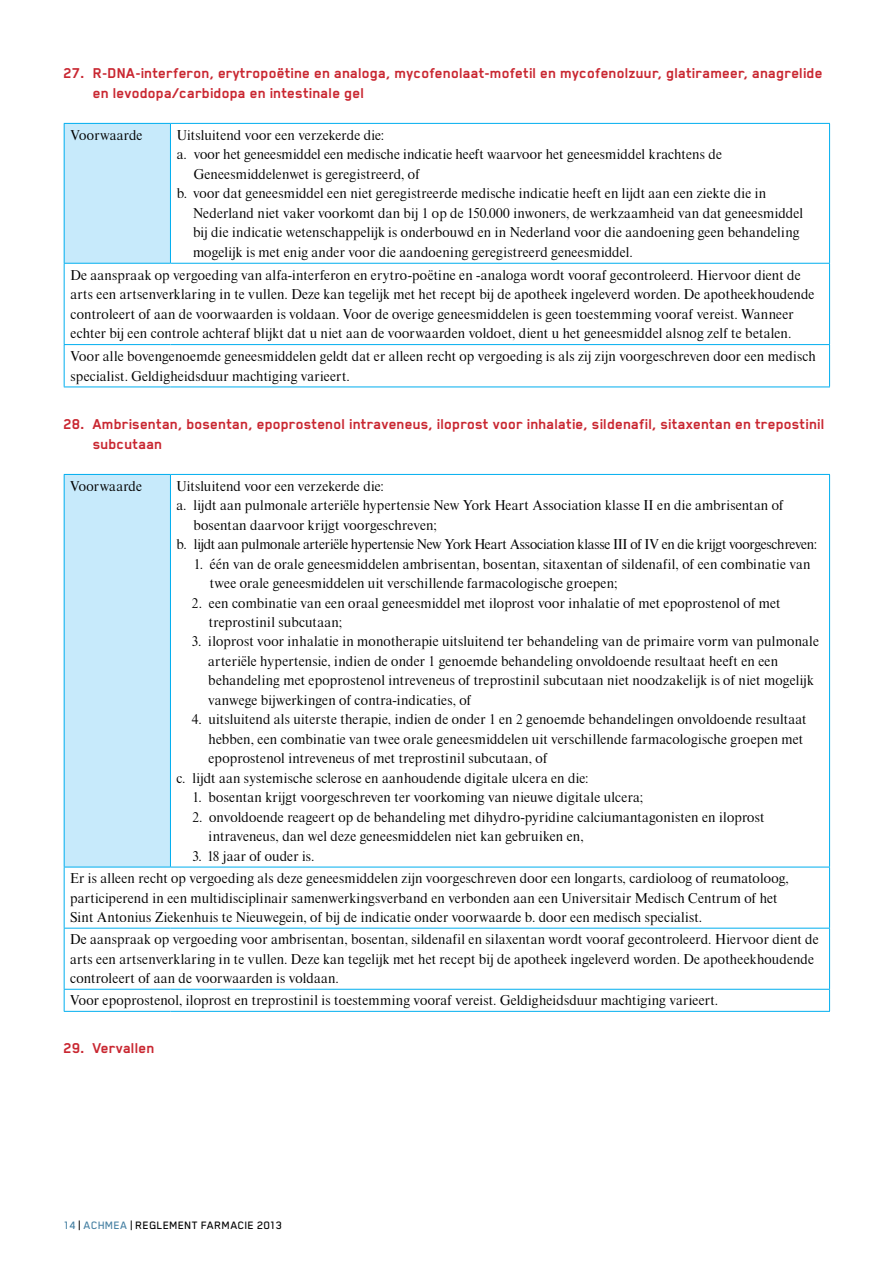
<style>
.page{position:relative;width:893px;height:1263px;background:#fff}
.page>*{position:absolute;margin:0;border:0;box-sizing:border-box;transform-origin:0 0}
.t1{font:700 16.5px/19.5px "Blender Pro";color:#c92731}
.t2{font:13.5px/19.5px "Achmea Times Eighteen LT";letter-spacing:.005em;color:#000}
.t3{font:13.5px "Achmea Times Eighteen LT";letter-spacing:-.025em;color:#000}
.t4{font:500 12.3px "Blender Pro";letter-spacing:.02em;color:#000}
.s1{color:#447fa2}
</style>
<div class="page">
<div style="left:64px;top:123px;width:106px;height:140px;background:#c7eafb"></div>
<hr style="left:64px;top:123px;width:106px;height:1px;background:#00aeef">
<hr style="left:64px;top:124px;width:1px;height:139px;background:#00aeef">
<hr style="left:170px;top:123px;width:660px;height:1px;background:#00aeef">
<hr style="left:170px;top:124px;width:1px;height:139px;background:#00aeef">
<hr style="left:829px;top:124px;width:1px;height:139px;background:#00aeef">
<hr style="left:64px;top:263px;width:106px;height:1px;background:#00aeef">
<hr style="left:64px;top:264px;width:1px;height:80px;background:#00aeef">
<hr style="left:170px;top:263px;width:660px;height:1px;background:#00aeef">
<hr style="left:829px;top:264px;width:1px;height:80px;background:#00aeef">
<hr style="left:64px;top:344px;width:106px;height:1px;background:#00aeef">
<hr style="left:64px;top:345px;width:1px;height:42px;background:#00aeef">
<hr style="left:170px;top:344px;width:660px;height:1px;background:#00aeef">
<hr style="left:829px;top:345px;width:1px;height:42px;background:#00aeef">
<hr style="left:64px;top:387px;width:106px;height:1px;background:#00aeef">
<hr style="left:170px;top:387px;width:660px;height:1px;background:#00aeef">
<div style="left:64px;top:474px;width:106px;height:393px;background:#c7eafb"></div>
<hr style="left:64px;top:474px;width:106px;height:1px;background:#00aeef">
<hr style="left:64px;top:475px;width:1px;height:392px;background:#00aeef">
<hr style="left:170px;top:474px;width:660px;height:1px;background:#00aeef">
<hr style="left:170px;top:475px;width:1px;height:392px;background:#00aeef">
<hr style="left:829px;top:475px;width:1px;height:392px;background:#00aeef">
<hr style="left:64px;top:867px;width:106px;height:1px;background:#00aeef">
<hr style="left:64px;top:867px;width:1px;height:61px;background:#00aeef">
<hr style="left:170px;top:867px;width:660px;height:1px;background:#00aeef">
<hr style="left:829px;top:867px;width:1px;height:61px;background:#00aeef">
<hr style="left:64px;top:928px;width:106px;height:1px;background:#00aeef">
<hr style="left:64px;top:928px;width:1px;height:61px;background:#00aeef">
<hr style="left:170px;top:928px;width:660px;height:1px;background:#00aeef">
<hr style="left:829px;top:928px;width:1px;height:61px;background:#00aeef">
<hr style="left:64px;top:989px;width:106px;height:1px;background:#00aeef">
<svg style="left:64px;top:990px;width:1px;height:21px"></svg>
<hr style="left:170px;top:989px;width:660px;height:1px;background:#00aeef">
<svg style="left:829px;top:990px;width:1px;height:21px"></svg>
<hr style="left:64px;top:1011px;width:106px;height:1px;background:#00aeef">
<hr style="left:170px;top:1011px;width:660px;height:1px;background:#00aeef">
<p class="t1" style="left:93px;top:63px;width:731px;text-indent:-30px">27. R-DNA-interferon, erytropoëtine en analoga, mycofenolaat-mofetil en mycofenolzuur, glatirameer, anagrelide en levodopa/carbidopa en intestinale gel</p>
<p class="t2" style="left:71px;top:125px;width:74px">Voorwaarde</p>
<p class="t2" style="left:177px;top:125px;width:209px">Uitsluitend voor een verzekerde die:</p>
<p class="t2" style="left:177px;top:145px;width:547px">a. voor het geneesmiddel een medische indicatie heeft waarvoor het geneesmiddel krachtens de</p>
<p class="t2" style="left:194px;top:164px;width:228px">Geneesmiddelenwet is geregistreerd, of</p>
<p class="t2" style="left:177px;top:184px;width:591px">b. voor dat geneesmiddel een niet geregistreerde medische indicatie heeft en lijdt aan een ziekte die in</p>
<p class="t2" style="left:193px;top:203px;width:612px">Nederland niet vaker voorkomt dan bij 1 op de 150.000 inwoners, de werkzaamheid van dat geneesmiddel</p>
<p class="t2" style="left:193px;top:223px;width:608px">bij die indicatie wetenschappelijk is onderbouwd en in Nederland voor die aandoening geen behandeling</p>
<p class="t2" style="left:193px;top:242px;width:441px">mogelijk is met enig ander voor die aandoening geregistreerd geneesmiddel.</p>
<p class="t2" style="left:71px;top:265px;width:745px">De aanspraak op vergoeding van alfa-interferon en erytro-poëtine en -analoga wordt vooraf gecontroleerd. Hiervoor dient de arts een artsenverklaring in te vullen. Deze kan tegelijk met het recept bij de apotheek ingeleverd worden. De apotheekhoudende controleert of aan de voorwaarden is voldaan. Voor de overige geneesmiddelen is geen toestemming vooraf vereist. Wanneer echter bij een controle achteraf blijkt dat u niet aan de voorwaarden voldoet, dient u het geneesmiddel alsnog zelf te betalen.</p>
<p class="t2" style="left:71px;top:346px;width:747px">Voor alle bovengenoemde geneesmiddelen geldt dat er alleen recht op vergoeding is als zij zijn voorgeschreven door een medisch specialist. Geldigheidsduur machtiging varieert.</p>
<p class="t1" style="left:93px;top:414px;width:733px;text-indent:-30px">28. Ambrisentan, bosentan, epoprostenol intraveneus, iloprost voor inhalatie, sildenafil, sitaxentan en trepostinil subcutaan</p>
<p class="t2" style="left:70px;top:476px;width:74px">Voorwaarde</p>
<p class="t2" style="left:176px;top:476px;width:209px">Uitsluitend voor een verzekerde die:</p>
<p class="t2" style="left:176px;top:495px;width:609px">a. lijdt aan pulmonale arteriële hypertensie New York Heart Association klasse II en die ambrisentan of</p>
<p class="t2" style="left:193px;top:515px;width:245px">bosentan daarvoor krijgt voorgeschreven;</p>
<p class="t3" style="left:176px;top:536px;width:642px">b. lijdt aan pulmonale arteriële hypertensie New York Heart Association klasse III of IV en die krijgt voorgeschreven:</p>
<p class="t2" style="left:210px;top:554px;width:602px;text-indent:-16px">1. één van de orale geneesmiddelen ambrisentan, bosentan, sitaxentan of sildenafil, of een combinatie van twee orale geneesmiddelen uit verschillende farmacologische groepen;</p>
<p class="t2" style="left:209px;top:593px;width:573px;text-indent:-17px">2. een combinatie van een oraal geneesmiddel met iloprost voor inhalatie of met epoprostenol of met treprostinil subcutaan;</p>
<p class="t2" style="left:208px;top:632px;width:612px;text-indent:-16px">3. iloprost voor inhalatie in monotherapie uitsluitend ter behandeling van de primaire vorm van pulmonale arteriële hypertensie, indien de onder 1 genoemde behandeling onvoldoende resultaat heeft en een behandeling met epoprostenol intreveneus of treprostinil subcutaan niet noodzakelijk is of niet mogelijk vanwege bijwerkingen of contra-indicaties, of</p>
<p class="t2" style="left:192px;top:710px;width:616px">4. uitsluitend als uiterste therapie, indien de onder 1 en 2 genoemde behandelingen onvoldoende resultaat</p>
<p class="t2" style="left:208px;top:729px;width:596px">hebben, een combinatie van twee orale geneesmiddelen uit verschillende farmacologische groepen met</p>
<p class="t2" style="left:208px;top:749px;width:341px">epoprostenol intreveneus of met treprostinil subcutaan, of</p>
<p class="t2" style="left:176px;top:768px;width:414px">c. lijdt aan systemische sclerose en aanhoudende digitale ulcera en die:</p>
<p class="t2" style="left:192px;top:788px;width:452px">1. bosentan krijgt voorgeschreven ter voorkoming van nieuwe digitale ulcera;</p>
<p class="t2" style="left:209px;top:807px;width:558px;text-indent:-16px">2. onvoldoende reageert op de behandeling met dihydro-pyridine calciumantagonisten en iloprost intraveneus, dan wel deze geneesmiddelen niet kan gebruiken en,</p>
<p class="t2" style="left:70px;top:845px;width:720px;line-height:22px;text-indent:122px">3. 18 jaar of ouder is.<br>Er is alleen recht op vergoeding als deze geneesmiddelen zijn voorgeschreven door een longarts, cardioloog of reumatoloog,</p>
<p class="t2" style="left:70px;top:888px;width:709px">participerend in een multidisciplinair samenwerkingsverband en verbonden aan een Universitair Medisch Centrum of het<br>Sint Antonius Ziekenhuis te Nieuwegein, of bij de indicatie onder voorwaarde b. door een medisch specialist.</p>
<p class="t2" style="left:70px;top:929px;width:750px">De aanspraak op vergoeding voor ambrisentan, bosentan, sildenafil en silaxentan wordt vooraf gecontroleerd. Hiervoor dient de arts een artsenverklaring in te vullen. Deze kan tegelijk met het recept bij de apotheek ingeleverd worden. De apotheekhoudende controleert of aan de voorwaarden is voldaan.</p>
<p class="t2" style="left:70px;top:990px;width:650px">Voor epoprostenol, iloprost en treprostinil is toestemming vooraf vereist. Geldigheidsduur machtiging varieert.</p>
<p class="t1" style="left:64px;top:1038px;width:93px">29. Vervallen</p>
<p class="t4" style="left:64px;top:1218px;width:220px"><span class="s1">14</span> | <span class="s1">ACHMEA</span> | REGLEMENT FARMACIE 2013</p>
</div>
